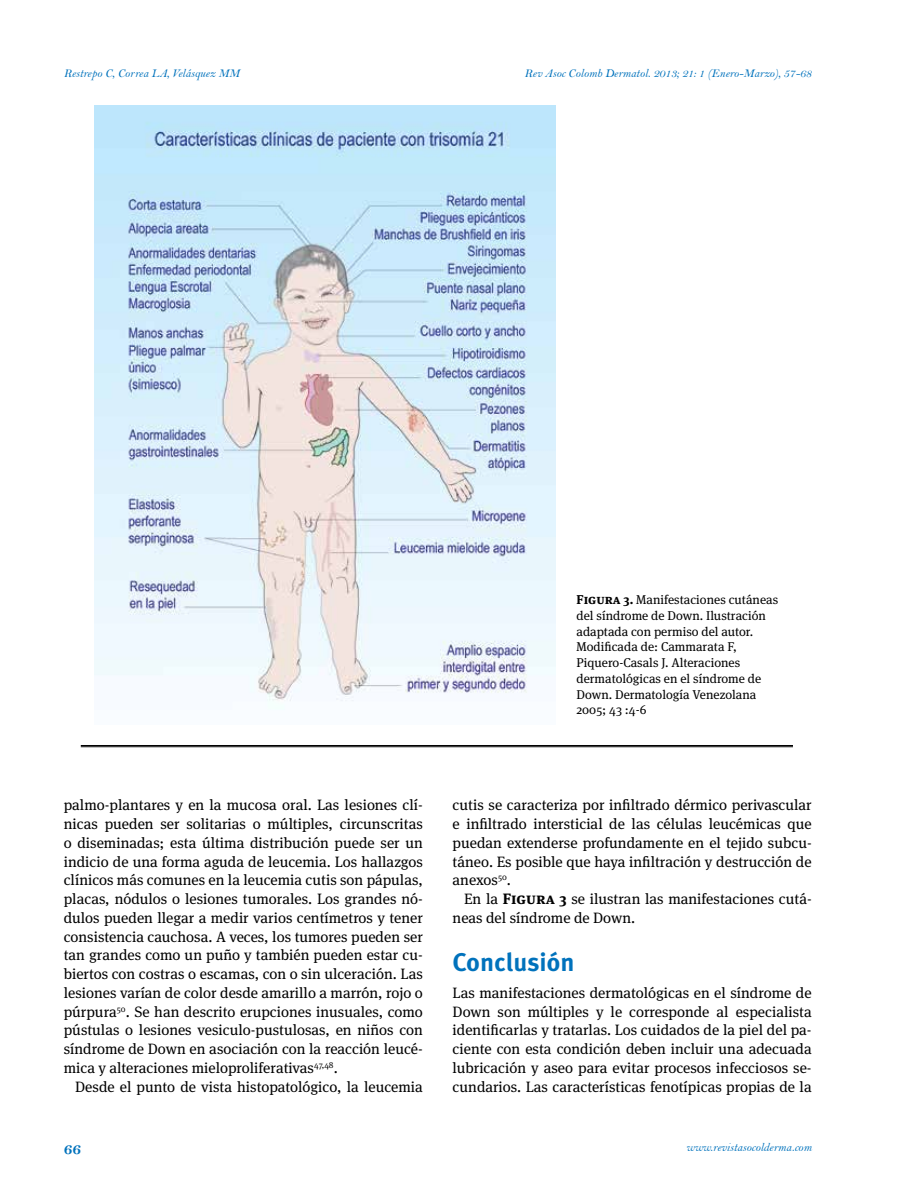
<style>
.page{position:relative;width:918px;height:1188px;background:#fff}
.page>*{position:absolute;margin:0;border:0;box-sizing:border-box;transform-origin:0 0}
.t1{font:700 25.5px "Meta Pro";color:#0072bc}
.t2{font:16.5px "Bell MT Bold";color:#0072bc}
.t3{font:15px/18.8px "Meta Serif OT";color:#000;text-align:justify}
.t4{font:12.75px/15.8px "Meta Serif OT";color:#000}
.t5{font:12px "Bell MT Italic";color:#0072bc}
.s1{font-weight:700}
</style>
<div class="page">
<hr style="left:81px;top:745px;width:712px;height:1px;background:#000">
<hr style="left:81px;top:746px;width:712px;height:1px;background:#000">
<img style="left:94px;top:106px;width:462px;height:604px">
<p class="t5" style="left:64px;top:66px;width:177px">Restrepo C, Correa LA, Velásquez MM</p>
<p class="t5" style="left:525px;top:66px;width:289px">Rev Asoc Colomb Dermatol. 2013; 21: 1 (Enero-Marzo), 57-68</p>
<p class="t4" style="left:577px;top:592px;width:203px"><span class="s1">Figura 3.</span> Manifestaciones cutáneas del síndrome de Down. Ilustración adaptada con permiso del autor.<br>Modificada de: Cammarata F,<br>Piquero-Casals J. Alteraciones dermatológicas en el síndrome de<br>Down. Dermatología Venezolana<br>2005; 43 :4-6</p>
<p class="t3" style="left:64px;top:796px;width:361px">palmo-plantares y en la mucosa oral. Las lesiones clí&shy;nicas pueden ser solitarias o múltiples, circunscritas o diseminadas; esta última distribución puede ser un indicio de una forma aguda de leucemia. Los hallazgos clínicos más comunes en la leucemia cutis son pápulas, placas, nódulos o lesiones tumorales. Los grandes nó&shy;dulos pueden llegar a medir varios centímetros y tener consistencia cauchosa. A veces, los tumores pueden ser tan grandes como un puño y también pueden estar cu&shy;biertos con costras o escamas, con o sin ulceración. Las lesiones varían de color desde amarillo a marrón, rojo o púrpura<sup>50</sup>. Se han descrito erupciones inusuales, como pústulas o lesiones vesiculo-pustulosas, en niños con síndrome de Down en asociación con la reacción leucé&shy;mica y alteraciones mieloproliferativas<sup>47,48</sup>.</p>
<p class="t3" style="left:75px;top:1077px;width:349px">Desde el punto de vista histopatológico, la leucemia</p>
<p class="t3" style="left:453px;top:796px;width:361px">cutis se caracteriza por infiltrado dérmico perivascular e infiltrado intersticial de las células leucémicas que puedan extenderse profundamente en el tejido subcu&shy;táneo. Es posible que haya infiltración y destrucción de anexos<sup>50</sup>.</p>
<p class="t3" style="left:453px;top:890px;width:361px;text-indent:11px">En la <span class="s1">Figura 3</span> se ilustran las manifestaciones cutá&shy;neas del síndrome de Down.</p>
<h1 class="t1" style="left:453px;top:946px;width:124px">Conclusión</h1>
<p class="t3" style="left:453px;top:984px;width:361px">Las manifestaciones dermatológicas en el síndrome de Down son múltiples y le corresponde al especialista identificarlas y tratarlas. Los cuidados de la piel del pa&shy;ciente con esta condición deben incluir una adecuada lubricación y aseo para evitar procesos infecciosos se&shy;cundarios. Las características fenotípicas propias de la</p>
<p class="t2" style="left:64px;top:1138px;width:19px">66</p>
<p class="t5" style="left:686px;top:1140px;width:127px">www.revistasocolderma.com</p>
</div>
